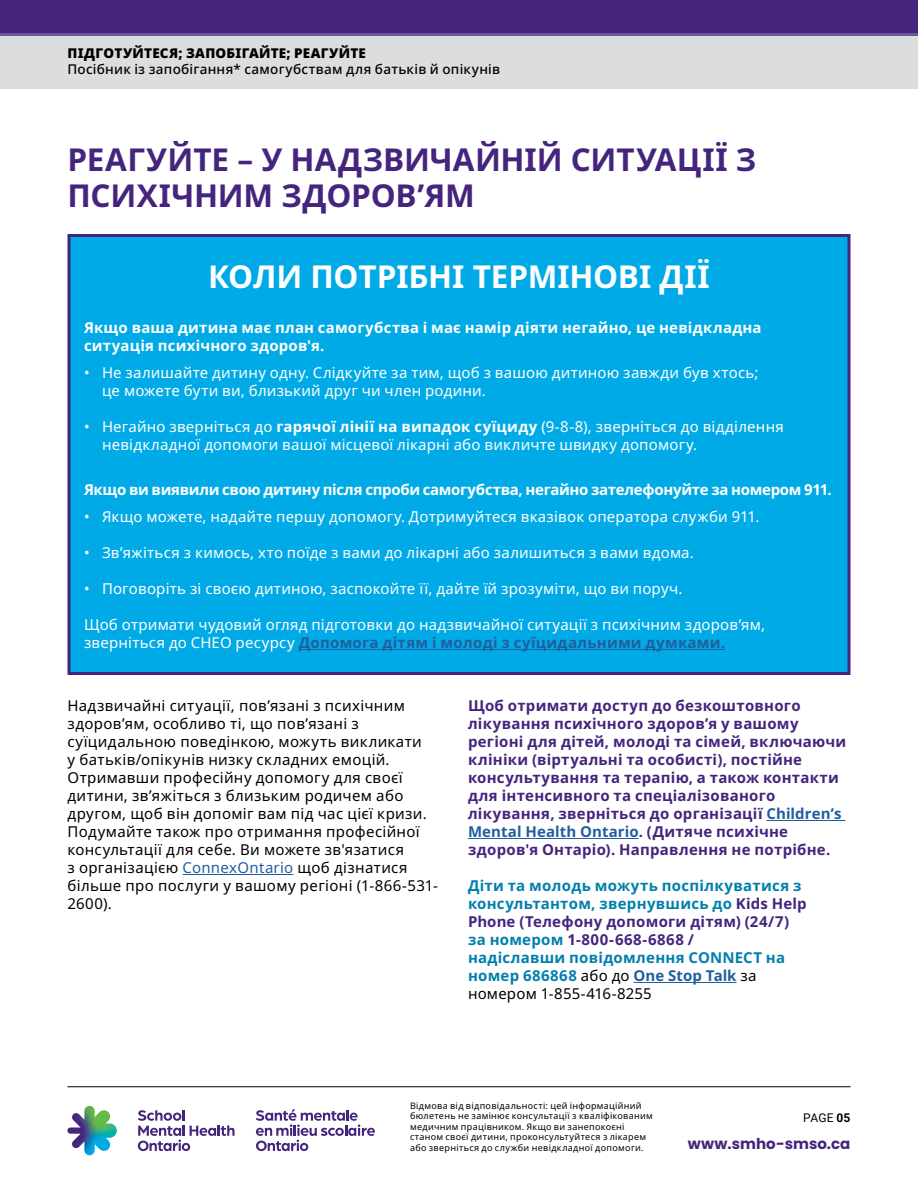
<style>
.page{position:relative;width:918px;height:1188px;background:#fff}
.page>*{position:absolute;margin:0;border:0;box-sizing:border-box;transform-origin:0 0}
.t1{font:700 31.5px/36px "Noto Sans";color:#45247e}
.H1_-_Centre{font:700 31.5px "Noto Sans";letter-spacing:-.005em;color:#fff}
.Bullets_-_End_-_White{font:15px/18px "Noto Sans";letter-spacing:.01em;color:#fff}
.Body_Copy{font:15px/18px "Noto Sans";letter-spacing:.02em;color:#000}
.Body_Copy-2{font:700 15px/18px "Noto Sans";letter-spacing:.015em;color:#45247e}
.Body_Copy-3{font:700 15px/18px "Noto Sans";letter-spacing:.015em;color:#007fad}
.Body_Copy-4{font:15px/18px "Noto Sans";letter-spacing:.01em;color:#fff}
.H2_-_S{font:700 15px/18px "Noto Sans";letter-spacing:.01em;color:#fff}
.H2_-_S-2{font:700 15px "Noto Sans";letter-spacing:-.025em;color:#fff}
.t2{font:700 15px "Poppins";letter-spacing:.005em;color:#45247e}
.t3{font:500 13.5px "Noto Sans";letter-spacing:.02em;color:#000}
.t4{font:900 13.5px "Noto Sans";letter-spacing:.015em;color:#000}
.t5{font:12px "Roboto";color:#000}
.t6{font:9px/10.5px "Noto Sans";letter-spacing:.035em;color:#000}
.s1{font-weight:700}
.s2{font-weight:700;color:#215e9e}
.s3{color:#215e9e}
.s4{color:#45247e}
.s5{font-weight:400;color:#000}
</style>
<div class="page">
<div style="left:69px;top:236px;width:780px;height:438px;background:#00aae7"></div>
<hr style="left:299px;top:649px;width:426px;height:1px;background:#215e9e">
<div style="left:68px;top:234px;width:782px;height:441px;border:3px solid #45247e"></div>
<hr style="left:183px;top:874px;width:111px;height:1px;background:#215e9e">
<hr style="left:767px;top:820px;width:78px;height:1px;background:#215e9e">
<hr style="left:468px;top:838px;width:171px;height:1px;background:#215e9e">
<hr style="left:634px;top:982px;width:103px;height:1px;background:#215e9e">
<div style="left:0;top:0;width:918px;height:34px;background:#45247e"></div>
<hr style="left:0;top:34px;width:918px;height:2px;background:#6d579a">
<div style="left:0;top:36px;width:918px;height:53px;background:#dcddde"></div>
<hr style="left:68px;top:1086px;width:782px;height:1px;background:#000">
<svg style="left:67px;top:1106px;width:50px;height:49px"></svg>
<svg style="left:256px;top:1109px;width:119px;height:42px"></svg>
<svg style="left:138px;top:1110px;width:97px;height:41px"></svg>
<p class="t4" style="left:68px;top:43px;width:300px">ПІДГОТУЙТЕСЯ; ЗАПОБІГАЙТЕ; РЕАГУЙТЕ</p>
<p class="t3" style="left:68px;top:60px;width:434px">Посібник із запобігання* самогубствам для батьків й опікунів</p>
<h1 class="t1" style="left:68px;top:142px;width:690px">РЕАГУЙТЕ – У НАДЗВИЧАЙНІЙ СИТУАЦІЇ З<br>ПСИХІЧНИМ ЗДОРОВ’ЯМ</h1>
<p class="H1_-_Centre" style="left:208px;top:254px;width:503px">КОЛИ ПОТРІБНІ ТЕРМІНОВІ ДІЇ</p>
<h2 class="H2_-_S" style="left:84px;top:319px;width:679px">Якщо ваша дитина має план самогубства і має намір діяти негайно, це невідкладна ситуація психічного здоров'я.</h2>
<p class="Bullets_-_End_-_White" style="left:102px;top:364px;width:658px;text-indent:-18px">• Не залишайте дитину одну. Слідкуйте за тим, щоб з вашою дитиною завжди був хтось; це можете бути ви, близький друг чи член родини.</p>
<p class="Bullets_-_End_-_White" style="left:102px;top:418px;width:683px;text-indent:-18px">• Негайно зверніться до <span class="s1">гарячої лінії на випадок суїциду</span> (9-8-8), зверніться до відділення невідкладної допомоги вашої місцевої лікарні або викличте швидку допомогу.</p>
<h2 class="H2_-_S-2" style="left:84px;top:479px;width:749px">Якщо ви виявили свою дитину після спроби самогубства, негайно зателефонуйте за номером 911.</h2>
<p class="Bullets_-_End_-_White" style="left:84px;top:508px;width:677px">• Якщо можете, надайте першу допомогу. Дотримуйтеся вказівок оператора служби 911.</p>
<p class="Bullets_-_End_-_White" style="left:84px;top:544px;width:611px">• Зв’яжіться з кимось, хто поїде з вами до лікарні або залишиться з вами вдома.</p>
<p class="Bullets_-_End_-_White" style="left:84px;top:580px;width:600px">• Поговоріть зі своєю дитиною, заспокойте її, дайте їй зрозуміти, що ви поруч.</p>
<p class="Body_Copy-4" style="left:84px;top:616px;width:683px">Щоб отримати чудовий огляд підготовки до надзвичайної ситуації з психічним здоров’ям, зверніться до CHEO ресурсу <span class="s2">Допомога дітям і молоді з суїцидальними думками.</span></p>
<p class="Body_Copy" style="left:68px;top:697px;width:372px">Надзвичайні ситуації, пов’язані з психічним здоров’ям, особливо ті, що пов’язані з суїцидальною поведінкою, можуть викликати<br>у батьків/опікунів низку складних емоцій.<br>Отримавши професійну допомогу для своєї дитини, зв’яжіться з близьким родичем або другом, щоб він допоміг вам під час цієї кризи.<br>Подумайте також про отримання професійної консультації для себе. Ви можете зв'язатися<br>з організацією <span class="s3">ConnexOntario</span> щоб дізнатися більше про послуги у вашому регіоні (1-866-531- 2600).</p>
<p class="Body_Copy-2" style="left:468px;top:697px;width:380px">Щоб отримати доступ до безкоштовного лікування психічного здоров’я у вашому регіоні для дітей, молоді та сімей, включаючи клініки (віртуальні та особисті), постійне консультування та терапію, а також контакти для інтенсивного та спеціалізованого лікування, зверніться до організації <span class="s3">Children’s Mental Health Ontario</span>. (Дитяче психічне здоров'я Онтаріо). Направлення не потрібне.</p>
<p class="Body_Copy-3" style="left:468px;top:877px;width:340px">Діти та молодь можуть поспілкуватися з консультантом, звернувшись до <span class="s4">Kids Help Phone (Телефону допомоги дітям) (24/7) </span>за номером <span class="s4">1-800-668-6868 /<br></span>надіславши повідомлення CONNECT на номер 686868 <span class="s5">або до</span> <span class="s3">One Stop Talk</span> <span class="s5">за номером 1-855-416-8255</span></p>
<p class="t6" style="left:410px;top:1100px;width:244px">Відмова від відповідальності: цей інформаційний бюлетень не замінює консультації з кваліфікованим медичним працівником. Якщо ви занепокоєні станом своєї дитини, проконсультуйтеся з лікарем або зверніться до служби невідкладної допомоги.</p>
<p class="t5" style="left:803px;top:1109px;width:49px">PAGE <span class="s1">05</span></p>
<p class="t2" style="left:688px;top:1135px;width:164px">www.smho-smso.ca</p>
</div>
